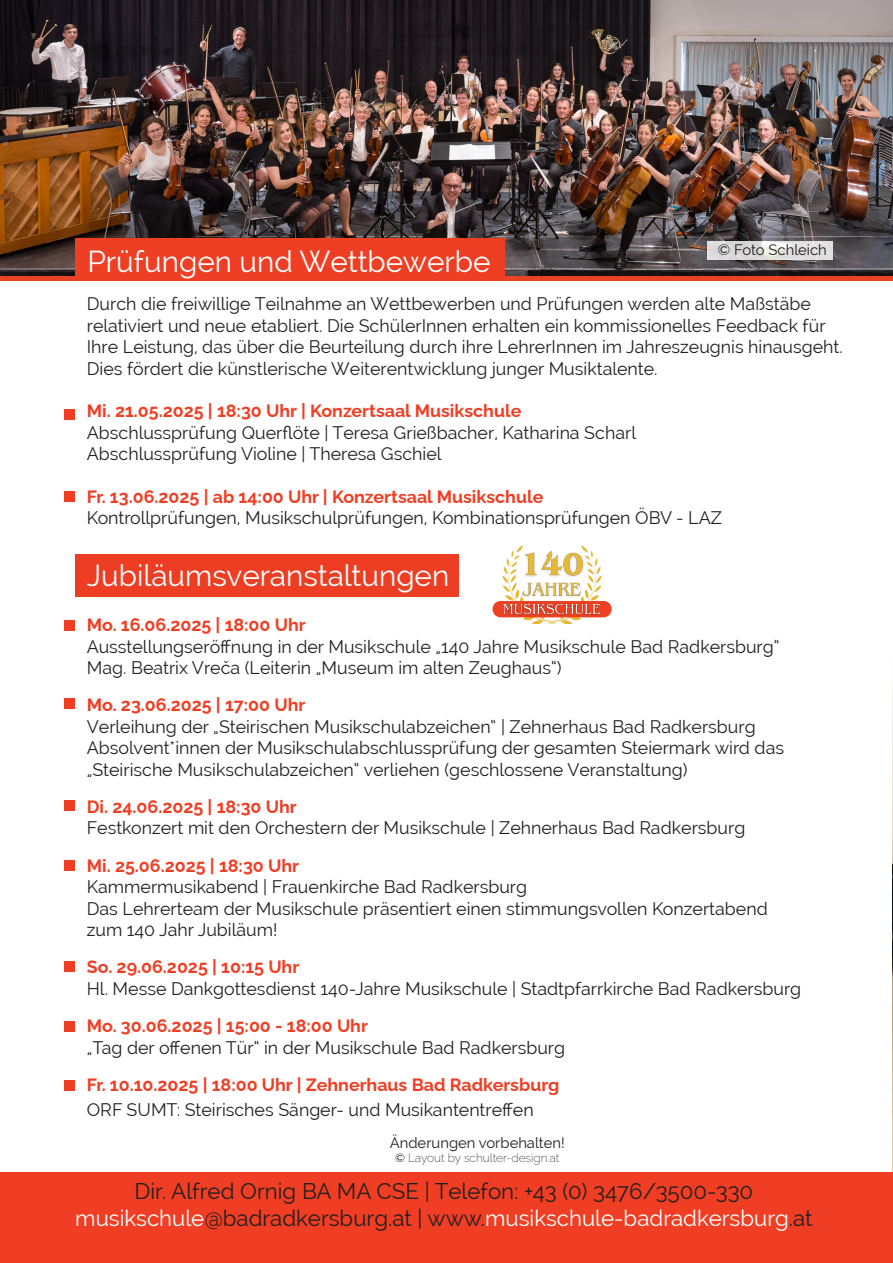
<style>
.page{position:relative;width:893px;height:1263px;background:#fff}
.page>*{position:absolute;margin:0;border:0;box-sizing:border-box;transform-origin:0 0}
.t1{font:29.7px "Raleway";color:#fff}
.t2{font:22.35px/26.7px "Raleway";color:#231f20;text-align:center}
.t3{font:17.85px/21.5px "Raleway";color:#231f20}
.t4{font:700 17.85px/24.9px "Raleway";color:#ef3e23}
.t5{font:14.85px "Raleway";color:#231f20}
.t6{font:200 11.85px "Raleway";color:#231f20}
.s1{font-weight:700;color:#ef3e23}
.s2{font-weight:400;color:#231f20}
.s3{font-weight:400}
.s4{color:#fff}
</style>
<div class="page">
<div style="left:1px;top:275px;width:892px;height:5px;background:#ed4123"></div>
<img style="left:892px;top:684px;width:1px;height:488px">
<img style="left:1px;top:0;width:892px;height:275px">
<div style="left:1px;top:1172px;width:892px;height:91px;background:#ef3e23"></div>
<div style="left:64px;top:409px;width:11px;height:11px;background:#ef3e23"></div>
<div style="left:64px;top:491px;width:11px;height:11px;background:#ef3e23"></div>
<div style="left:64px;top:620px;width:11px;height:11px;background:#ef3e23"></div>
<div style="left:64px;top:698px;width:11px;height:11px;background:#ef3e23"></div>
<div style="left:64px;top:961px;width:11px;height:11px;background:#ef3e23"></div>
<div style="left:64px;top:1020px;width:11px;height:11px;background:#ef3e23"></div>
<div style="left:64px;top:1080px;width:11px;height:11px;background:#ef3e23"></div>
<div style="left:64px;top:800px;width:11px;height:11px;background:#ef3e23"></div>
<div style="left:64px;top:860px;width:11px;height:11px;background:#ef3e23"></div>
<svg style="left:707px;top:241px;width:126px;height:19px;background:#e0dfdf"></svg>
<div style="left:75px;top:238px;width:430px;height:42px;background:#ee3e23"></div>
<div style="left:75px;top:554px;width:430px;height:42px;background:#ed3e23"></div>
<div style="left:459px;top:537px;width:185px;height:86px;background:#fff"></div>
<svg style="left:492px;top:545px;width:120px;height:78px"></svg>
<img style="left:517px;top:548px;width:70px;height:53px">
<img style="left:500px;top:601px;width:104px;height:17px">
<p class="t1" style="left:87px;top:244px;width:405px">Prüfungen und Wettbewerbe</p>
<p class="t5" style="left:718px;top:242px;width:111px">© Foto Schleich</p>
<p class="t3" style="left:87px;top:293px;width:757px">Durch die freiwillige Teilnahme an Wettbewerben und Prüfungen werden alte Maßstäbe relativiert und neue etabliert. Die SchülerInnen erhalten ein kommissionelles Feedback für Ihre Leistung, das über die Beurteilung durch ihre LehrerInnen im Jahreszeugnis hinausgeht.<br>Dies fördert die künstlerische Weiterentwicklung junger Musiktalente.</p>
<p class="t3" style="left:87px;top:400px;width:551px"><span class="s1">Mi. 21.05.2025 | 18:30 Uhr | Konzertsaal Musikschule<br></span>Abschlussprüfung Querflöte | Teresa Grießbacher, Katharina Scharl<br>Abschlussprüfung Violine | Theresa Gschiel</p>
<p class="t3" style="left:87px;top:486px;width:637px"><span class="s1">Fr. 13.06.2025 | ab 14:00 Uhr | Konzertsaal Musikschule<br></span>Kontrollprüfungen, Musikschulprüfungen, Kombinationsprüfungen ÖBV - LAZ</p>
<p class="t1" style="left:87px;top:558px;width:364px">Jubiläumsveranstaltungen</p>
<p class="t3" style="left:87px;top:614px;width:694px"><span class="s1">Mo. 16.06.2025 | 18:00 Uhr<br></span>Ausstellungseröffnung in der Musikschule „140 Jahre Musikschule Bad Radkersburg“<br>Mag. Beatrix Vreča (Leiterin „Museum im alten Zeughaus“)</p>
<p class="t3" style="left:87px;top:694px;width:699px"><span class="s1">Mo. 23.06.2025 | 17:00 Uhr<br></span>Verleihung der „Steirischen Musikschulabzeichen“ | Zehnerhaus Bad Radkersburg Absolvent*innen der Musikschulabschlussprüfung der gesamten Steiermark wird das „Steirische Musikschulabzeichen“ verliehen (geschlossene Veranstaltung)</p>
<p class="t3" style="left:87px;top:796px;width:660px"><span class="s1">Di. 24.06.2025 | 18:30 Uhr<br></span>Festkonzert mit den Orchestern der Musikschule | Zehnerhaus Bad Radkersburg</p>
<p class="t3" style="left:87px;top:855px;width:682px"><span class="s1">Mi. 25.06.2025 | 18:30 Uhr<br></span>Kammermusikabend | Frauenkirche Bad Radkersburg<br>Das Lehrerteam der Musikschule präsentiert einen stimmungsvollen Konzertabend zum 140 Jahr Jubiläum!</p>
<p class="t3" style="left:87px;top:956px;width:716px"><span class="s1">So. 29.06.2025 | 10:15 Uhr<br></span>Hl. Messe Dankgottesdienst 140-Jahre Musikschule | Stadtpfarrkirche Bad Radkersburg</p>
<p class="t3" style="left:87px;top:1015px;width:480px"><span class="s1">Mo. 30.06.2025 | 15:00 - 18:00 Uhr<br></span>„Tag der offenen Tür“ in der Musikschule Bad Radkersburg</p>
<p class="t4" style="left:87px;top:1070px;width:474px">Fr. 10.10.2025 | 18:00 Uhr | Zehnerhaus Bad Radkersburg<br><span class="s2">ORF SUMT: Steirisches Sänger- und Musikantentreffen</span></p>
<p class="t5" style="left:390px;top:1134px;width:177px">Änderungen vorbehalten!</p>
<p class="t6" style="left:395px;top:1148px;width:166px"><span class="s3">©</span> Layout by schulter-design.at</p>
<p class="t2" style="left:75px;top:1178px;width:739px">Dir. Alfred Ornig BA MA CSE | Telefon: +43 (0) 3476/3500-330 <span class="s4">musikschule</span>@badradkersburg.at | www.<span class="s4">musikschule-badradkersburg</span>.at</p>
</div>
